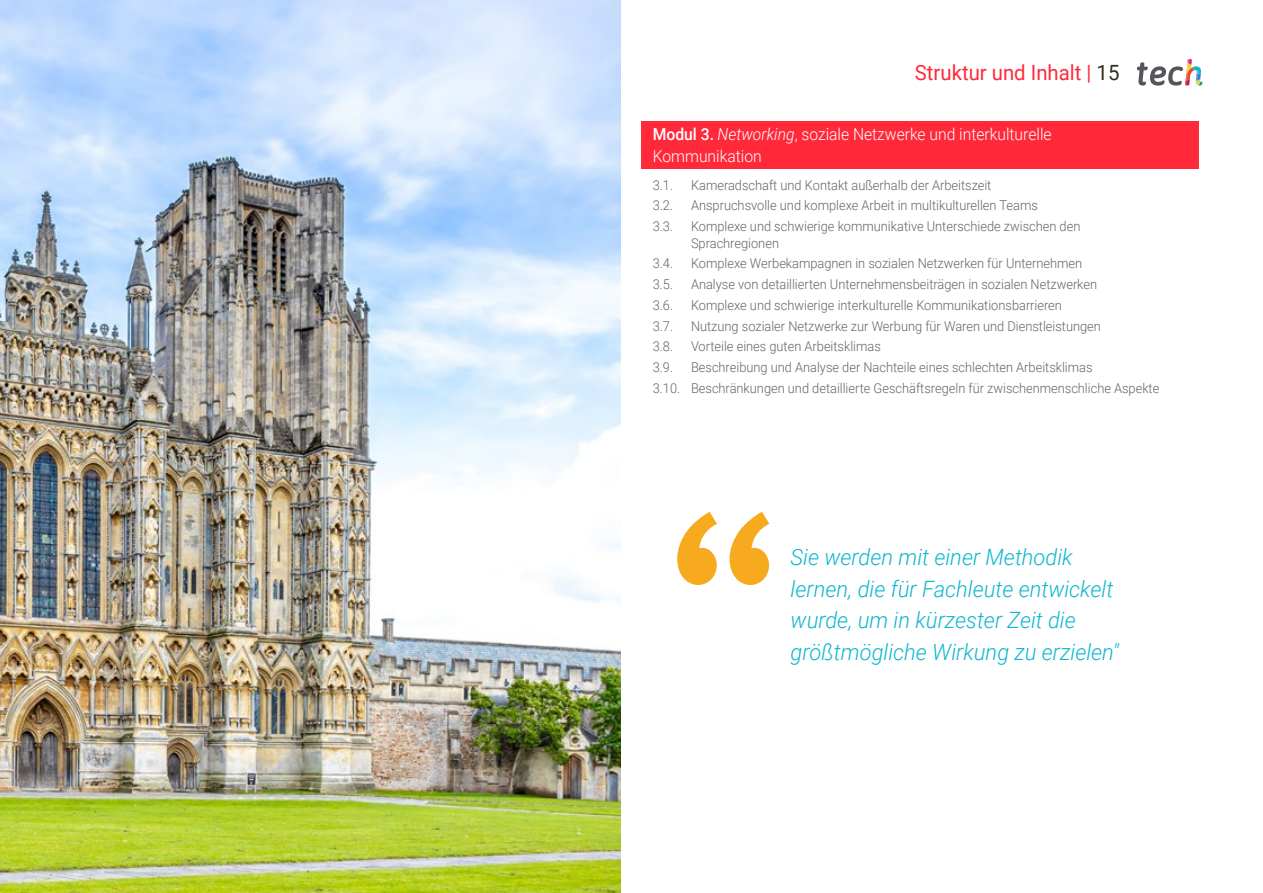
<style>
.page{position:relative;width:1263px;height:893px;background:#fff}
.page>*{position:absolute;margin:0;border:0;box-sizing:border-box;transform-origin:0 0}
.t1{font:italic 300 22.5px/31.5px "Roboto";color:#0fb6cf}
.t2{font:21px "Roboto";color:#ff293a}
.t3{font:300 16.5px/22.5px "Roboto";color:#fff;scale:.95 1}
.t4{font:300 13.5px/16.5px "Roboto";color:#61646a;scale:.95 1}
.s1{color:#312e20}
.s2{font-weight:500}
.s3{font-style:italic}
</style>
<div class="page">
<div style="left:642px;top:121px;width:557px;height:48px;background:#ff293a"></div>
<svg style="left:1137px;top:59px;width:65px;height:27px"></svg>
<img style="left:0;top:0;width:621px;height:893px">
<svg style="left:677px;top:512px;width:92px;height:73px"></svg>
<h2 class="t2" style="left:915px;top:57px;width:206px">Struktur und Inhalt | <span class="s1">15</span></h2>
<p class="t3" style="left:653px;top:122px;width:421px"><span class="s2">Modul 3.</span> <span class="s3">Networking</span>, soziale Netzwerke und interkulturelle<br>Kommunikation</p>
<p class="t4" style="left:653px;top:176px;width:23px">3.1.</p>
<p class="t4" style="left:691px;top:176px;width:318px">Kameradschaft und Kontakt außerhalb der Arbeitszeit</p>
<p class="t4" style="left:653px;top:197px;width:23px">3.2.</p>
<p class="t4" style="left:691px;top:197px;width:367px">Anspruchsvolle und komplexe Arbeit in multikulturellen Teams</p>
<p class="t4" style="left:653px;top:218px;width:23px">3.3.</p>
<p class="t4" style="left:691px;top:218px;width:411px">Komplexe und schwierige kommunikative Unterschiede zwischen den<br>Sprachregionen</p>
<p class="t4" style="left:653px;top:255px;width:23px">3.4.</p>
<p class="t4" style="left:691px;top:255px;width:413px">Komplexe Werbekampagnen in sozialen Netzwerken für Unternehmen</p>
<p class="t4" style="left:653px;top:276px;width:23px">3.5.</p>
<p class="t4" style="left:691px;top:276px;width:429px">Analyse von detaillierten Unternehmensbeiträgen in sozialen Netzwerken</p>
<p class="t4" style="left:653px;top:296px;width:23px">3.6.</p>
<p class="t4" style="left:691px;top:296px;width:392px">Komplexe und schwierige interkulturelle Kommunikationsbarrieren</p>
<p class="t4" style="left:653px;top:317px;width:23px">3.7.</p>
<p class="t4" style="left:691px;top:317px;width:433px">Nutzung sozialer Netzwerke zur Werbung für Waren und Dienstleistungen</p>
<p class="t4" style="left:653px;top:338px;width:23px">3.8.</p>
<p class="t4" style="left:691px;top:338px;width:201px">Vorteile eines guten Arbeitsklimas</p>
<p class="t4" style="left:653px;top:359px;width:23px">3.9.</p>
<p class="t4" style="left:653px;top:356px;width:535px;line-height:20.7px;text-indent:38px">Beschreibung und Analyse der Nachteile eines schlechten Arbeitsklimas<br>3.10. Beschränkungen und detaillierte Geschäftsregeln für zwischenmenschliche Aspekte</p>
<h1 class="t1" style="left:791px;top:541px;width:330px">Sie werden mit einer Methodik lernen, die für Fachleute entwickelt wurde, um in kürzester Zeit die größtmögliche Wirkung zu erzielen"</h1>
</div>
